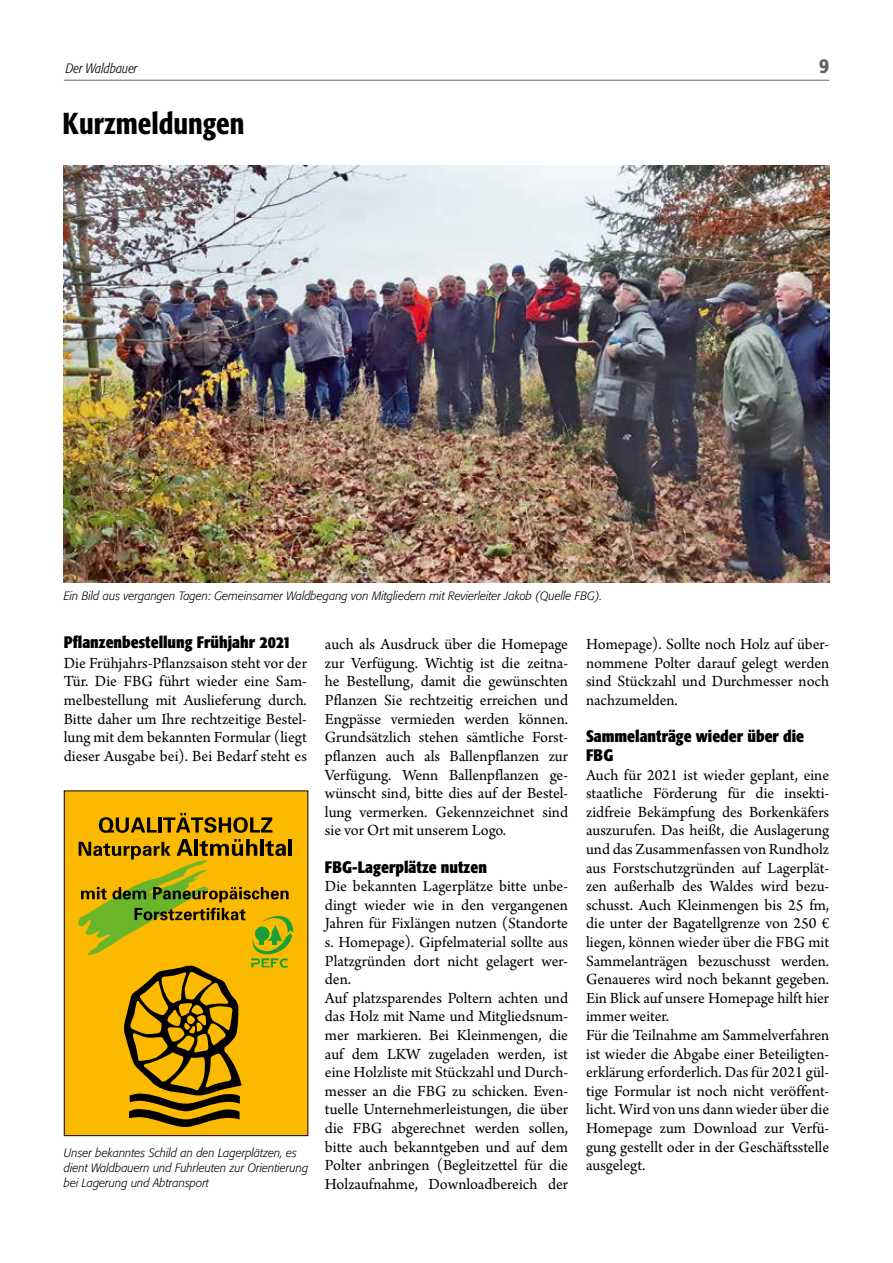
<style>
.page{position:relative;width:893px;height:1263px;background:#fff}
.page>*{position:absolute;margin:0;border:0;box-sizing:border-box;transform-origin:0 0}
.t1{font:500 condensed 30px "Formata";color:#000}
.t2{font:500 condensed 21px "Formata";color:#636362}
.t3{font:700 condensed 16.5px/18.6px "Formata";color:#000}
.t4{font:16.35px/18.6px "Arno Pro";color:#000;text-align:justify}
.t5{font:italic 300 condensed 13.5px "Formata";color:#000}
.t6{font:italic 300 12px/15px "Formata";color:#000;scale:.96 1}
</style>
<div class="page">
<hr style="left:64px;top:80px;width:765px;height:1px;background:#636362">
<div style="left:64px;top:791px;width:244px;height:345px;background:#fbba00"></div>
<svg style="left:99px;top:817px;width:58px;height:16px"></svg>
<hr style="left:158px;top:817px;width:4px;height:15px;background:#000">
<svg style="left:163px;top:813px;width:109px;height:20px"></svg>
<svg style="left:78px;top:839px;width:215px;height:288px"></svg>
<img style="left:64px;top:166px;width:765px;height:417px">
<p class="t5" style="left:66px;top:60px;width:73px">Der Waldbauer</p>
<p class="t2" style="left:819px;top:52px;width:11px">9</p>
<h1 class="t1" style="left:63px;top:105px;width:183px">Kurzmeldungen</h1>
<p class="t6" style="left:64px;top:588px;width:562px">Ein Bild aus vergangen Tagen: Gemeinsamer Waldbegang von Mitgliedern mit Revierleiter Jakob (Quelle FBG).</p>
<p class="t3" style="left:64px;top:632px;width:229px">Pflanzenbestellung Frühjahr 2021</p>
<p class="t4" style="left:64px;top:654px;width:245px">Die Frühjahrs-Pflanzsaison steht vor der Tür. Die FBG führt wieder eine Sam&shy;melbestellung mit Auslieferung durch.<br>Bitte daher um Ihre rechtzeitige Bestel&shy;lung mit dem bekannten Formular (liegt dieser Ausgabe bei). Bei Bedarf steht es</p>
<p class="t6" style="left:64px;top:1146px;width:256px">Unser bekanntes Schild an den Lagerplätzen, es dient Waldbauern und Fuhrleuten zur Orientierung bei Lagerung und Abtransport</p>
<p class="t4" style="left:325px;top:636px;width:245px">auch als Ausdruck über die Homepage zur Verfügung. Wichtig ist die zeitna&shy;he Bestellung, damit die gewünschten Pflanzen Sie rechtzeitig erreichen und Engpässe vermieden werden können.<br>Grundsätzlich stehen sämtliche Forst&shy;pflanzen auch als Ballenpflanzen zur Verfügung. Wenn Ballenpflanzen ge&shy;wünscht sind, bitte dies auf der Bestel&shy;lung vermerken. Gekennzeichnet sind sie vor Ort mit unserem Logo.</p>
<p class="t3" style="left:325px;top:857px;width:164px">FBG-Lagerplätze nutzen</p>
<p class="t4" style="left:325px;top:878px;width:245px;text-align:left">Die bekannten Lagerplätze bitte unbe&shy;dingt wieder wie in den vergangenen Jahren für Fixlängen nutzen (Standorte s. Homepage). Gipfelmaterial sollte aus Platzgründen dort nicht gelagert wer&shy;den.<br>Auf platzsparendes Poltern achten und das Holz mit Name und Mitgliedsnum&shy;mer markieren. Bei Kleinmengen, die auf dem LKW zugeladen werden, ist eine Holzliste mit Stückzahl und Durch&shy;messer an die FBG zu schicken. Even&shy;tuelle Unternehmerleistungen, die über die FBG abgerechnet werden sollen, bitte auch bekanntgeben und auf dem Polter anbringen (Begleitzettel für die Holzaufnahme, Downloadbereich der</p>
<p class="t4" style="left:586px;top:636px;width:245px">Homepage). Sollte noch Holz auf über&shy;nommene Polter darauf gelegt werden sind Stückzahl und Durchmesser noch nachzumelden.</p>
<p class="t3" style="left:586px;top:727px;width:220px">Sammelanträge wieder über die<br>FBG</p>
<p class="t4" style="left:586px;top:766px;width:245px;text-align:left">Auch für 2021 ist wieder geplant, eine staatliche Förderung für die insekti&shy;zidfreie Bekämpfung des Borkenkäfers auszurufen. Das heißt, die Auslagerung und das Zusammenfassen von Rundholz aus Forstschutzgründen auf Lagerplät&shy;zen außerhalb des Waldes wird bezu&shy;schusst. Auch Kleinmengen bis 25 fm, die unter der Bagatellgrenze von 250 € liegen, können wieder über die FBG mit Sammelanträgen bezuschusst werden.<br>Genaueres wird noch bekannt gegeben.<br>Ein Blick auf unsere Homepage hilft hier immer weiter.<br>Für die Teilnahme am Sammelverfahren ist wieder die Abgabe einer Beteiligten&shy;erklärung erforderlich. Das für 2021 gül&shy;tige Formular ist noch nicht veröffent&shy;licht. Wird von uns dann wieder über die Homepage zum Download zur Verfü&shy;gung gestellt oder in der Geschäftsstelle ausgelegt.</p>
</div>
